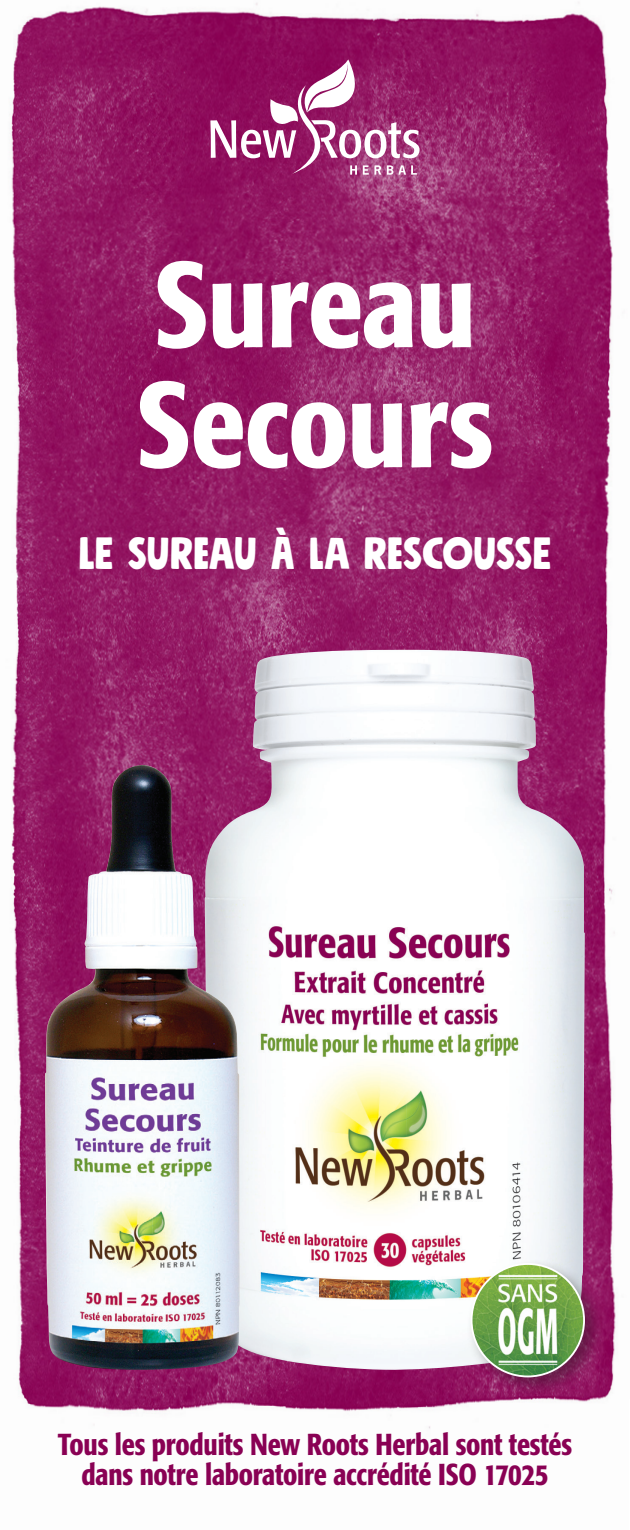
<style>
.page{position:relative;width:630px;height:1530px;background:#fff}
.page>*{position:absolute;margin:0;border:0;box-sizing:border-box;transform-origin:0 0}
.t1{font:500 condensed 120px/120px "Formata";letter-spacing:-.01em;color:#fff}
.t2{font:45px "Mindset";letter-spacing:-.005em;color:#fff}
.t3{font:500 condensed 30px/30px "Formata";letter-spacing:-.01em;color:#890154;text-align:center;scale:.95 1}
</style>
<div class="page">
<img style="left:10px;top:2px;width:606px;height:1427px">
<svg style="left:210px;top:59px;width:210px;height:116px"></svg>
<img style="left:205px;top:650px;width:380px;height:720px">
<img style="left:45px;top:765px;width:195px;height:605px">
<div style="left:466px;top:1259px;width:139px;height:138px;background:#231f20;opacity:.4"></div>
<img style="left:472px;top:1264px;width:112px;height:112px;border-radius:56px">
<div style="left:471px;top:1263px;width:114px;height:114px;border:2px solid #fff;border-radius:50%"></div>
<p class="t1" style="left:136px;top:245px;width:359px">Sureau<br>Secours</p>
<p class="t2" style="left:79px;top:523px;width:474px">LE SUREAU À LA RESCOUSSE</p>
<p class="t3" style="left:58px;top:1429px;width:543px">Tous les produits New Roots Herbal sont testés dans notre laboratoire accrédité ISO 17025</p>
</div>
